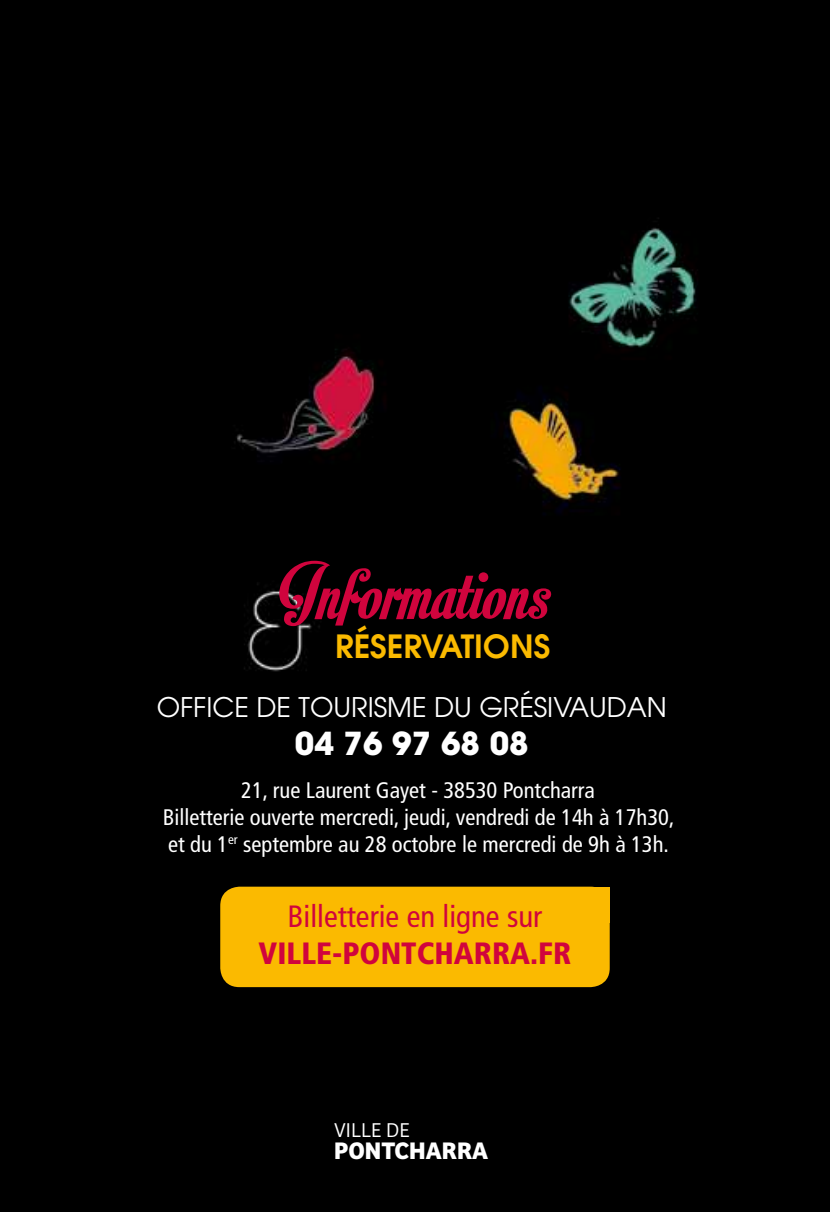
<style>
.page{position:relative;width:830px;height:1212px;background:#fff}
.page>*{position:absolute;margin:0;border:0;box-sizing:border-box;transform-origin:0 0}
.t1{font:80.33px "Motion Picture Personal Use";color:#d0043d}
.t2{font:600 31.95px "Avant Garde";color:#fbba00}
.t3{font:700 31.5px "Avant Garde";color:#fff}
.t4{font:condensed 30.82px "Frutiger";color:#d0043d}
.t5{font:900 condensed 30.82px "Frutiger";color:#d0043d}
.t6{font:27px "Avant Garde";color:#fff}
.t7{font:700 24.75px "Bree";color:#fff}
.t8{font:condensed 22.5px/27px "Frutiger";color:#fff;text-align:center}
.t9{font:300 20.7px "Bree";color:#fff}
</style>
<div class="page">
<div style="left:0;top:0;width:829px;height:1212px;background:#000"></div>
<div style="left:220px;top:887px;width:389px;height:100px;background:#fbba00;border-radius:19px"></div>
<div style="left:570px;top:887px;width:39px;height:35px;background:#fbba00"></div>
<h1 class="t1" style="left:279px;top:547px;width:272px">Informations</h1>
<h2 class="t2" style="left:335px;top:625px;width:17px">RÉSERVATI</h2>
<h2 class="t2" style="left:483px;top:625px;width:47px">ONS</h2>
<p class="t6" style="left:157px;top:690px;width:17px">OFF</p>
<p class="t6" style="left:206px;top:690px;width:457px">ICE DE TOU RISME DU GRÉSIVAUDAN</p>
<h3 class="t3" style="left:295px;top:723px;width:235px">04 76 97 68 08</h3>
<p class="t8" style="left:163px;top:776px;width:513px">21, rue Laurent Gayet - 38530 Pontcharra<br>Billetterie ouverte mercredi, jeudi, vendredi de 14h à 17h30, et du 1<sup>er</sup> septembre au 28 octobre le mercredi de 9h à 13h.</p>
<h3 class="t4" style="left:287px;top:899px;width:256px">Billetterie en ligne sur</h3>
<h3 class="t5" style="left:258px;top:935px;width:314px">VILLE-PONTCHARRA.FR</h3>
<p class="t9" style="left:334px;top:1118px;width:77px">VILLE DE</p>
<p class="t7" style="left:334px;top:1135px;width:155px">PONTCHARRA</p>
</div>
